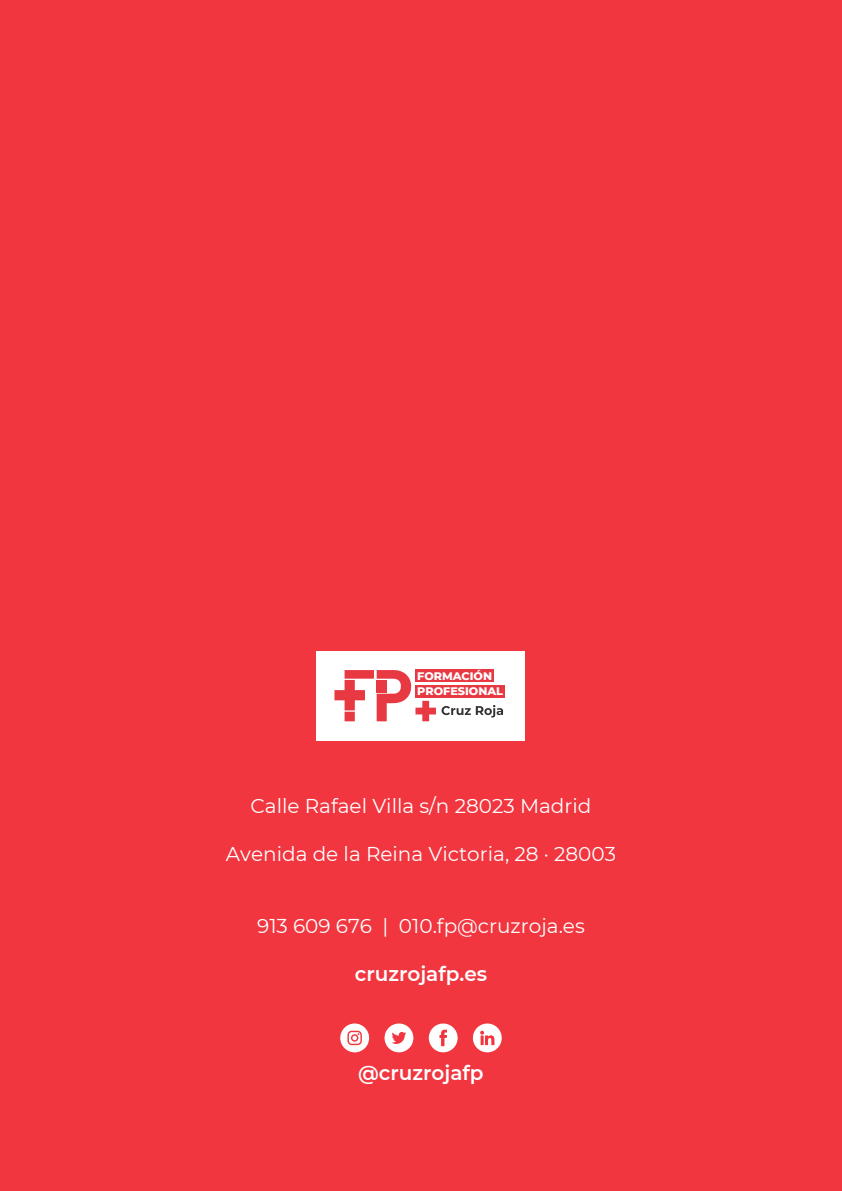
<style>
.page{position:relative;width:842px;height:1191px;background:#f13640}
.page>*{position:absolute;margin:0;border:0;box-sizing:border-box;transform-origin:0 0}
.t1{font:20px "Montserrat";color:#fff}
.t2{font:600 20px "Montserrat";color:#fff}
.t3{font:800 11.2px/14.8px "Montserrat";color:#fff}
</style>
<div class="page">
<div style="left:317px;top:651px;width:208px;height:89px;background:#fff"></div>
<div style="left:415px;top:670px;width:79px;height:12px;background:#e83943"></div>
<div style="left:415px;top:685px;width:90px;height:12px;background:#e83943"></div>
<svg style="left:442px;top:705px;width:61px;height:12px"></svg>
<svg style="left:334px;top:670px;width:102px;height:51px"></svg>
<svg style="left:340px;top:1023px;width:29px;height:29px"></svg>
<div style="left:384px;top:1023px;width:29px;height:29px;background:#fff;border-radius:50%"></div>
<svg style="left:392px;top:1032px;width:14px;height:12px"></svg>
<div style="left:429px;top:1023px;width:29px;height:29px;background:#fff;border-radius:50%"></div>
<svg style="left:439px;top:1029px;width:8px;height:17px"></svg>
<div style="left:473px;top:1023px;width:29px;height:29px;background:#fff;border-radius:50%"></div>
<svg style="left:480px;top:1030px;width:14px;height:15px"></svg>
<p class="t3" style="left:417px;top:668px;width:87px">FORMACIÓN<br>PROFESIONAL</p>
<p class="t1" style="left:251px;top:792px;width:342px">Calle Rafael Villa s/n 28023 Madrid</p>
<p class="t1" style="left:226px;top:840px;width:392px">Avenida de la Reina Victoria, 28 · 28003</p>
<p class="t1" style="left:257px;top:912px;width:329px">913 609 676 | 010.fp@cruzroja.es</p>
<p class="t2" style="left:355px;top:960px;width:134px">cruzrojafp.es</p>
<p class="t2" style="left:358px;top:1058px;width:127px">@cruzrojafp</p>
</div>
